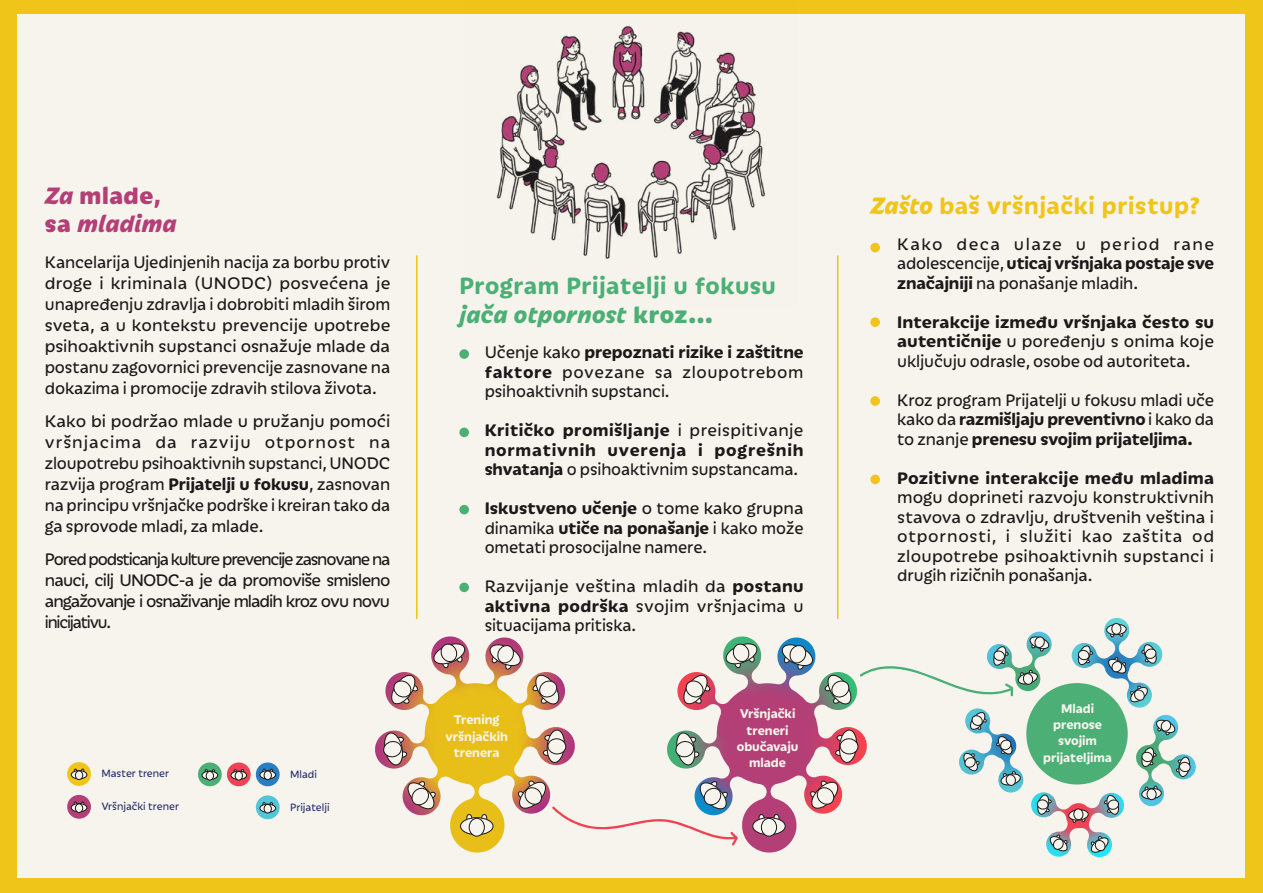
<style>
.page{position:relative;width:1263px;height:893px;background:#efc519}
.page>*{position:absolute;margin:0;border:0;box-sizing:border-box;transform-origin:0 0}
.t1{font:700 25.5px/28.5px "Iskra";letter-spacing:.025em;color:#4baf76}
.t2{font:700 25.5px "Iskra";letter-spacing:.025em;color:#efc519}
.t3{font:italic 800 25.5px/28.5px "Iskra";letter-spacing:.025em;color:#b43f77}
.t4{font:18px/21px "Iskra";letter-spacing:-.005em;color:#1b1919;text-align:justify}
.t5{font:18px/19.5px "Iskra";letter-spacing:-.005em;color:#1b1919;text-align:justify;scale:1.05 1}
.t6{font:18px/19.5px "Iskra";letter-spacing:-.005em;color:#1b1919;text-align:justify;scale:1.04 1}
.t7{font:700 18px/19.5px "Iskra";letter-spacing:.04em;color:#1b1919;text-align:justify;scale:1.04 1}
.t8{font:700 13.5px/16.2px "Iskra";color:#f7f4ed;text-align:center}
.t9{font:11.55px "Iskra";color:#262f6a}
.s1{font-style:normal}
.s2{font-weight:700;font-style:normal}
.s3{font-weight:700}
.s4{font-weight:800;font-style:italic}
.s5{font-weight:800}
.s6{font-weight:400}
</style>
<div class="page">
<div style="left:18px;top:15px;width:1227px;height:863px;background:#f7f4ed"></div>
<img style="left:466px;top:14px;width:331px;height:245px">
<svg style="left:375px;top:618px;width:821px;height:239px"></svg>
<svg style="left:67px;top:762px;width:24px;height:24px"></svg>
<svg style="left:71px;top:771px;width:16px;height:8px"></svg>
<div style="left:71px;top:770px;width:16px;height:9px;border:1px solid #1b1919;border-radius:50%"></div>
<div style="left:75px;top:771px;width:8px;height:8px;background:#f7f4ed;border-radius:50%"></div>
<div style="left:75px;top:771px;width:8px;height:9px;border:1px solid #1b1919;border-radius:50%"></div>
<svg style="left:67px;top:794px;width:24px;height:25px"></svg>
<svg style="left:71px;top:803px;width:16px;height:9px"></svg>
<div style="left:71px;top:803px;width:16px;height:9px;border:1px solid #1b1919;border-radius:50%"></div>
<div style="left:75px;top:804px;width:8px;height:8px;background:#f7f4ed;border-radius:50%"></div>
<div style="left:75px;top:804px;width:8px;height:9px;border:1px solid #1b1919;border-radius:50%"></div>
<svg style="left:255px;top:795px;width:25px;height:25px"></svg>
<svg style="left:260px;top:804px;width:16px;height:8px"></svg>
<div style="left:260px;top:804px;width:16px;height:8px;border:1px solid #1b1919;border-radius:50%"></div>
<div style="left:264px;top:804px;width:7px;height:9px;background:#f7f4ed;border-radius:50%"></div>
<div style="left:264px;top:804px;width:8px;height:9px;border:1px solid #1b1919;border-radius:50%"></div>
<svg style="left:198px;top:762px;width:82px;height:25px"></svg>
<svg style="left:202px;top:771px;width:16px;height:8px"></svg>
<div style="left:202px;top:771px;width:16px;height:9px;border:1px solid #1b1919;border-radius:50%"></div>
<div style="left:206px;top:771px;width:7px;height:9px;background:#f7f4ed;border-radius:50%"></div>
<div style="left:206px;top:771px;width:8px;height:9px;border:1px solid #1b1919;border-radius:50%"></div>
<hr style="left:837px;top:255px;width:1px;height:364px;background:#efc519">
<hr style="left:416px;top:255px;width:1px;height:364px;background:#efc519">
<div style="left:870px;top:243px;width:10px;height:9px;background:#efc519;border-radius:50%"></div>
<div style="left:870px;top:317px;width:10px;height:10px;background:#efc519;border-radius:50%"></div>
<div style="left:870px;top:396px;width:10px;height:10px;background:#efc519;border-radius:50%"></div>
<div style="left:870px;top:475px;width:10px;height:9px;background:#efc519;border-radius:50%"></div>
<div style="left:459px;top:349px;width:10px;height:10px;background:#4baf76;border-radius:50%"></div>
<div style="left:459px;top:428px;width:10px;height:9px;background:#4baf76;border-radius:50%"></div>
<div style="left:459px;top:505px;width:10px;height:9px;background:#4baf76;border-radius:50%"></div>
<div style="left:459px;top:583px;width:10px;height:9px;background:#4baf76;border-radius:50%"></div>
<p class="t3" style="left:45px;top:179px;width:133px">Za <span class="s1">mlade</span><span class="s2">, </span><span class="s1">sa</span> mladima</p>
<p class="t4" style="left:45px;top:250px;width:347px">Kancelarija Ujedinjenih nacija za borbu protiv droge i kriminala (UNODC) posvećena je unapređenju zdravlja i dobrobiti mladih širom sveta, a u kontekstu prevencije upotrebe psihoaktivnih supstanci osnažuje mlade da postanu zagovornici prevencije zasnovane na dokazima i promocije zdravih stilova života.</p>
<p class="t5" style="left:45px;top:409px;width:331px;line-height:21px">Kako bi podržao mlade u pružanju pomoći vršnjacima da razviju otpornost na zloupotrebu psihoaktivnih supstanci, UNODC razvija program <span class="s3">Prijatelji u fokusu</span>, zasnovan na principu vršnjačke podrške i kreiran tako da ga sprovode mladi, za mlade.</p>
<p class="t4" style="left:45px;top:547px;width:347px">Pored podsticanja kulture prevencije zasnovane na nauci, cilj UNODC-a je da promoviše smisleno angažovanje i osnaživanje mladih kroz ovu novu inicijativu.</p>
<p class="t9" style="left:102px;top:766px;width:69px">Master trener</p>
<p class="t9" style="left:290px;top:766px;width:28px">Mladi</p>
<p class="t9" style="left:290px;top:800px;width:41px">Prijatelji</p>
<p class="t9" style="left:102px;top:798px;width:79px">Vršnjački trener</p>
<p class="t1" style="left:460px;top:270px;width:318px">Program Prijatelji u fokusu <span class="s4">jača otpornost</span> <span class="s5">kroz...</span></p>
<p class="t4" style="left:485px;top:342px;width:320px;line-height:19.5px">Učenje kako <span class="s3">prepoznati rizike i zaštitne faktore</span> povezane sa zloupotrebom psihoaktivnih supstanci.</p>
<p class="t7" style="left:485px;top:419px;width:308px">Kritičko promišljanje <span class="s6">i preispitivanje </span>normativnih uverenja i pogrešnih shvatanja <span class="s6">o psihoaktivnim supstancama.</span></p>
<p class="t6" style="left:485px;top:498px;width:308px"><span class="s3">Iskustveno učenje</span> o tome kako grupna dinamika <span class="s3">utiče na ponašanje</span> i kako može ometati prosocijalne namere.</p>
<p class="t6" style="left:485px;top:576px;width:308px">Razvijanje veština mladih da <span class="s3">postanu aktivna podrška</span> svojim vršnjacima u situacijama pritiska.</p>
<p class="t2" style="left:870px;top:187px;width:332px"><span class="s4">Zašto</span> baš vršnjački pristup?</p>
<p class="t5" style="left:897px;top:233px;width:303px">Kako deca ulaze u period rane adolescencije, <span class="s3">uticaj vršnjaka postaje sve značajniji</span> na ponašanje mladih.</p>
<p class="t5" style="left:897px;top:311px;width:303px"><span class="s3">Interakcije između vršnjaka često su autentičnije</span> u poređenju s onima koje uključuju odrasle, osobe od autoriteta.</p>
<p class="t4" style="left:897px;top:389px;width:318px;line-height:19.5px">Kroz program Prijatelji u fokusu mladi uče kako da <span class="s3">razmišljaju preventivno</span> i kako da to znanje <span class="s3">prenesu svojim prijateljima.</span></p>
<p class="t5" style="left:897px;top:467px;width:303px"><span class="s3">Pozitivne interakcije među mladima </span>mogu doprineti razvoju konstruktivnih stavova o zdravlju, društvenih veština i otpornosti, i služiti kao zaštita od zloupotrebe psihoaktivnih supstanci i drugih rizičnih ponašanja.</p>
<p class="t8" style="left:446px;top:711px;width:64px">Trening vršnjačkih trenera</p>
<p class="t8" style="left:737px;top:705px;width:63px">Vršnjački treneri obučavaju mlade</p>
<p class="t8" style="left:1043px;top:699px;width:71px">Mladi prenose svojim prijateljima</p>
</div>
